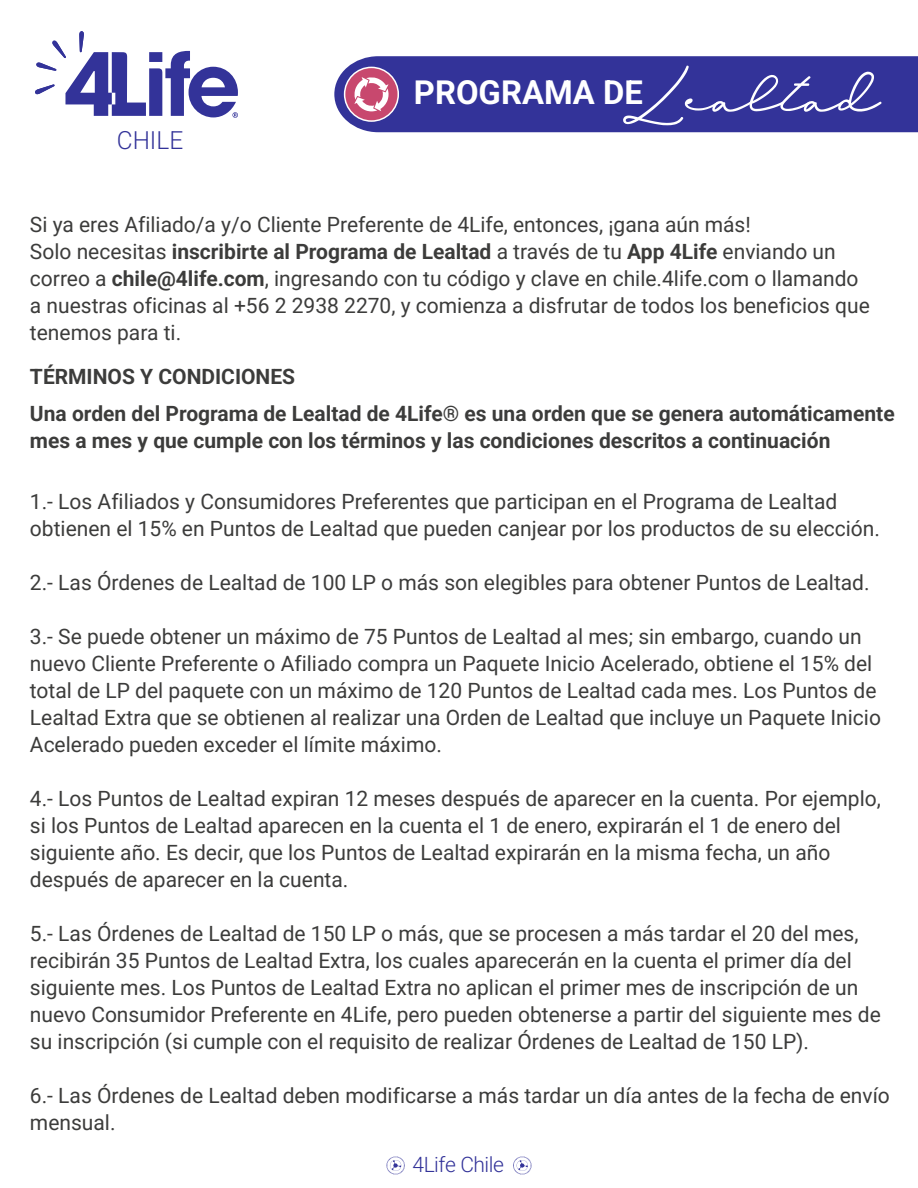
<style>
.page{position:relative;width:918px;height:1188px;background:#fff}
.page>*{position:absolute;margin:0;border:0;box-sizing:border-box;transform-origin:0 0}
.t1{font:84.3px "Marison Brieny";color:#fff}
.t2{font:700 32.7px "Roboto";color:#fff}
.t3{font:300 24.75px "Roboto";color:#339}
.t4{font:21px/27px "Roboto";color:#3c3c3b}
.t5{font:700 21px/27px "Roboto";color:#3c3c3b}
.t6{font:300 21px "Roboto";letter-spacing:-.02em;color:#339}
.s1{font-weight:700}
</style>
<div class="page">
<div style="left:334px;top:56px;width:584px;height:76px;background:#339"></div>
<svg style="left:344px;top:67px;width:55px;height:55px"></svg>
<svg style="left:354px;top:77px;width:35px;height:34px"></svg>
<svg style="left:35px;top:31px;width:203px;height:87px"></svg>
<svg style="left:386px;top:1157px;width:19px;height:17px"></svg>
<svg style="left:513px;top:1157px;width:19px;height:17px"></svg>
<p class="t3" style="left:117px;top:123px;width:68px">CHILE</p>
<h1 class="t1" style="left:624px;top:44px;width:257px">Lealtad</h1>
<h2 class="t2" style="left:414px;top:70px;width:230px">PROGRAMA DE</h2>
<p class="t4" style="left:30px;top:210px;width:841px">Si ya eres Afiliado/a y/o Cliente Preferente de 4Life, entonces, ¡gana aún más!<br>Solo necesitas <span class="s1">inscribirte al Programa de Lealtad</span> a través de tu <span class="s1">App 4Life</span> enviando un correo a <span class="s1">chile@4life.com</span>, ingresando con tu código y clave en chile.4life.com o llamando a nuestras oficinas al +56 2 2938 2270, y comienza a disfrutar de todos los beneficios que tenemos para ti.</p>
<p class="t5" style="left:30px;top:363px;width:267px">TÉRMINOS Y CONDICIONES</p>
<p class="t5" style="left:30px;top:399px;width:866px">Una orden del Programa de Lealtad de 4Life® es una orden que se genera automáticamente mes a mes y que cumple con los términos y las condiciones descritos a continuación</p>
<p class="t4" style="left:30px;top:487px;width:852px">1.- Los Afiliados y Consumidores Preferentes que participan en el Programa de Lealtad obtienen el 15% en Puntos de Lealtad que pueden canjear por los productos de su elección.</p>
<p class="t4" style="left:30px;top:568px;width:841px">2.- Las Órdenes de Lealtad de 100 LP o más son elegibles para obtener Puntos de Lealtad.</p>
<p class="t4" style="left:30px;top:622px;width:853px">3.- Se puede obtener un máximo de 75 Puntos de Lealtad al mes; sin embargo, cuando un nuevo Cliente Preferente o Afiliado compra un Paquete Inicio Acelerado, obtiene el 15% del total de LP del paquete con un máximo de 120 Puntos de Lealtad cada mes. Los Puntos de Lealtad Extra que se obtienen al realizar una Orden de Lealtad que incluye un Paquete Inicio Acelerado pueden exceder el límite máximo.</p>
<p class="t4" style="left:30px;top:784px;width:852px">4.- Los Puntos de Lealtad expiran 12 meses después de aparecer en la cuenta. Por ejemplo, si los Puntos de Lealtad aparecen en la cuenta el 1 de enero, expirarán el 1 de enero del siguiente año. Es decir, que los Puntos de Lealtad expirarán en la misma fecha, un año después de aparecer en la cuenta.</p>
<p class="t4" style="left:30px;top:919px;width:852px">5.- Las Órdenes de Lealtad de 150 LP o más, que se procesen a más tardar el 20 del mes, recibirán 35 Puntos de Lealtad Extra, los cuales aparecerán en la cuenta el primer día del siguiente mes. Los Puntos de Lealtad Extra no aplican el primer mes de inscripción de un nuevo Consumidor Preferente en 4Life, pero pueden obtenerse a partir del siguiente mes de su inscripción (si cumple con el requisito de realizar Órdenes de Lealtad de 150 LP).</p>
<p class="t4" style="left:30px;top:1081px;width:861px">6.- Las Órdenes de Lealtad deben modificarse a más tardar un día antes de la fecha de envío mensual.</p>
<p class="t6" style="left:412px;top:1149px;width:93px">4Life Chile</p>
</div>
